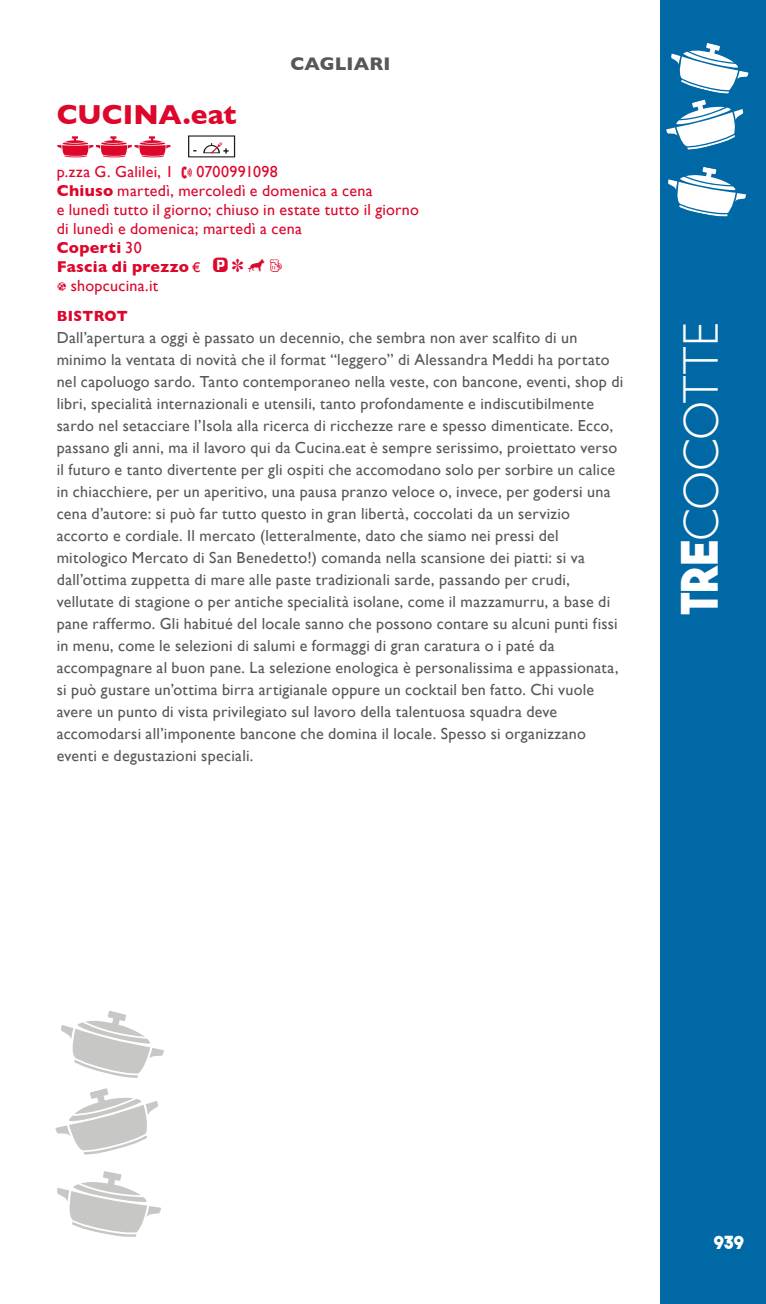
<style>
.page{position:relative;width:766px;height:1304px;background:#fff}
.page>*{position:absolute;margin:0;border:0;box-sizing:border-box;transform-origin:0 0}
.t1{font:300 50px "Gill Sans";letter-spacing:-.01em;color:#fff;scale:.95 1}
.t2{font:700 28px "Gill Sans";color:#dd062b}
.t3{font:700 18.6px "Gill Sans";letter-spacing:.01em;color:#575756}
.t4{font:700 18px "The Bold Font";color:#fff}
.t5{font:16px/22px "Gill Sans";letter-spacing:.015em;color:#575756}
.t6{font:16px "Gill Sans";letter-spacing:.02em;color:#dd062b}
.t7{font:700 16px "Gill Sans";letter-spacing:.02em;color:#dd062b}
.t8{font:700 15px "Gill Sans";letter-spacing:.02em;color:#dd062b;scale:.95 1}
.s1{font-weight:700}
.s2{font-weight:400}
.s3{font-weight:400;font-size:14px}
.s4{font-family:"GRH FONT2012";font-weight:400;font-size:11.6px}
.s5{font-family:"GRH FONT2012";font-weight:400;font-size:14.6px}
.s6{font-family:"GRH FONT2012";font-weight:400;font-size:12.6px}
.s7{font-family:"GRH FONT2012";font-weight:400}
.s8{font-family:"The Bold Font";font-weight:700}
</style>
<div class="page">
<div style="left:659px;top:0;width:106px;height:1304px;background:#0069a5"></div>
<svg style="left:671px;top:43px;width:77px;height:51px"></svg>
<svg style="left:666px;top:100px;width:78px;height:50px"></svg>
<svg style="left:668px;top:167px;width:77px;height:50px"></svg>
<svg style="left:61px;top:1011px;width:103px;height:67px"></svg>
<svg style="left:55px;top:1088px;width:103px;height:67px"></svg>
<svg style="left:57px;top:1171px;width:104px;height:66px"></svg>
<svg style="left:57px;top:136px;width:114px;height:21px"></svg>
<svg style="left:188px;top:135px;width:47px;height:22px"></svg>
<h2 class="t2" style="left:57px;top:92px;width:181px">CUCINA.eat</h2>
<p class="t3" style="left:290px;top:49px;width:101px">CAGLIARI</p>
<p class="t6" style="left:57px;top:162px;width:118px">p.zza G. Galilei, 1</p>
<p class="t6" style="left:196px;top:162px;width:83px">0700991098</p>
<p class="t6" style="left:57px;top:181px;width:317px"><span class="s1">Chiuso</span> martedì, mercoledì e domenica a cena</p>
<p class="t6" style="left:57px;top:200px;width:363px">e lunedì tutto il giorno; chiuso in estate tutto il giorno</p>
<p class="t6" style="left:57px;top:219px;width:247px">di lunedì e domenica; martedì a cena</p>
<p class="t7" style="left:57px;top:234px;width:86px">Coperti <span class="s2">30</span></p>
<p class="t7" style="left:57px;top:253px;width:227px">Fascia di prezzo <span class="s3">€</span> <span class="s4">p</span> <span class="s5">r</span> <span class="s6">k</span> <span class="s7">V</span></p>
<p class="t6" style="left:71px;top:276px;width:89px">shopcucina.it</p>
<p class="t8" style="left:57px;top:304px;width:76px">BISTROT</p>
<p class="t5" style="left:57px;top:326px;width:568px">Dall’apertura a oggi è passato un decennio, che sembra non aver scalfito di un minimo la ventata di novità che il format “leggero” di Alessandra Meddi ha portato nel capoluogo sardo. Tanto contemporaneo nella veste, con bancone, eventi, shop di libri, specialità internazionali e utensili, tanto profondamente e indiscutibilmente sardo nel setacciare l’Isola alla ricerca di ricchezze rare e spesso dimenticate. Ecco, passano gli anni, ma il lavoro qui da Cucina.eat è sempre serissimo, proiettato verso il futuro e tanto divertente per gli ospiti che accomodano solo per sorbire un calice in chiacchiere, per un aperitivo, una pausa pranzo veloce o, invece, per godersi una cena d’autore: si può far tutto questo in gran libertà, coccolati da un servizio accorto e cordiale. Il mercato (letteralmente, dato che siamo nei pressi del mitologico Mercato di San Benedetto!) comanda nella scansione dei piatti: si va dall’ottima zuppetta di mare alle paste tradizionali sarde, passando per crudi, vellutate di stagione o per antiche specialità isolane, come il mazzamurru, a base di pane raffermo. Gli habitué del locale sanno che possono contare su alcuni punti fissi in menu, come le selezioni di salumi e formaggi di gran caratura o i paté da accompagnare al buon pane. La selezione enologica è personalissima e appassionata, si può gustare un’ottima birra artigianale oppure un cocktail ben fatto. Chi vuole avere un punto di vista privilegiato sul lavoro della talentuosa squadra deve accomodarsi all’imponente bancone che domina il locale. Spesso si organizzano eventi e degustazioni speciali.</p>
<h1 class="t1" style="left:661px;top:615px;width:309px;rotate:-90deg"><span class="s8">tre</span>COCOTTE</h1>
<p class="t4" style="left:713px;top:1231px;width:32px">939</p>
</div>
